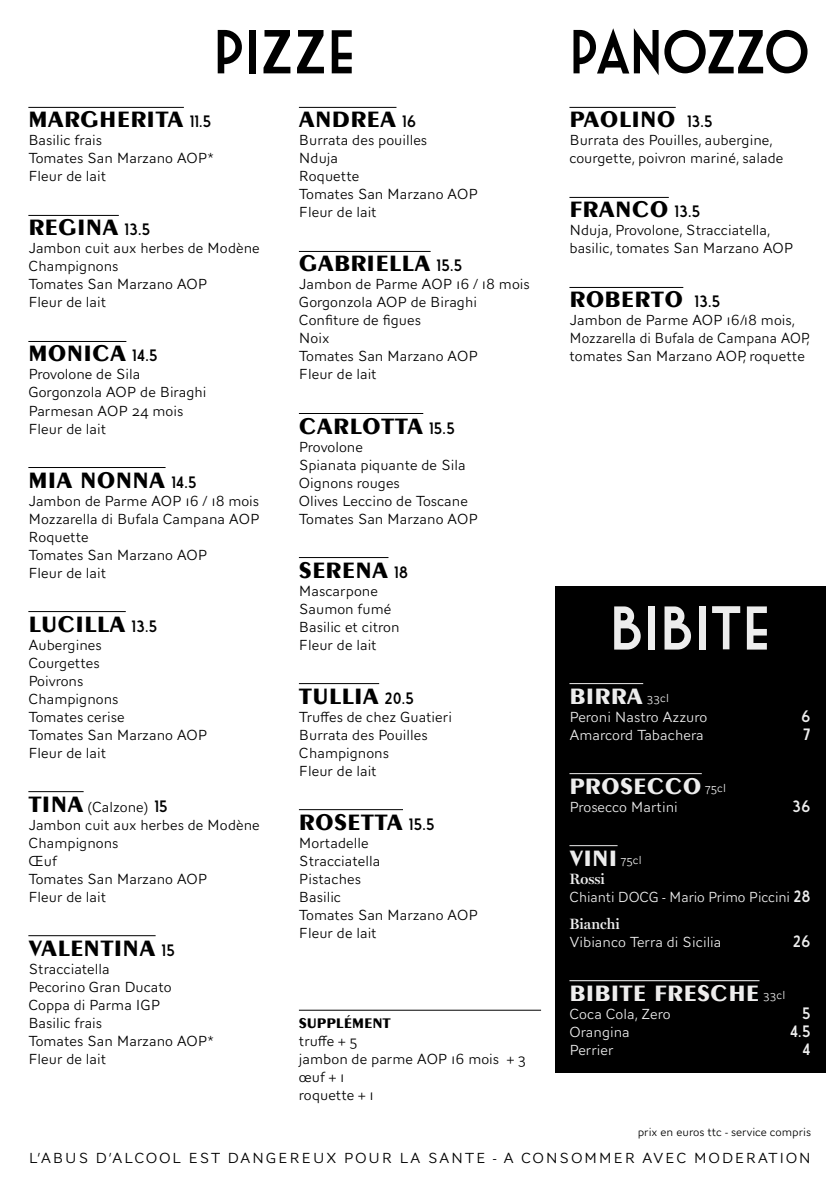
<style>
.page{position:relative;width:840px;height:1191px;background:#fff}
.page>*{position:absolute;margin:0;border:0;box-sizing:border-box;transform-origin:0 0}
.t1{font:60px "Market Deco";letter-spacing:-.05em;color:#000;scale:.93 1}
.t2{font:60px "Market Deco";letter-spacing:.015em;color:#ededed}
.t3{font:60px "Market Deco";letter-spacing:-.025em;color:#000}
.t4{font:700 24px "Peignot";letter-spacing:.01em;color:#000}
.t5{font:700 24px "Peignot";letter-spacing:.01em;color:#ededed}
.t6{font:700 24px "Peignot";letter-spacing:.01em;color:#eeeded}
.t7{font:16px "Market Deco";color:#ededed}
.t8{font:300 15px/18px "AW Conqueror Sans";color:#000}
.t9{font:300 15px "AW Conqueror Sans";color:#ededed}
.t10{font:300 15px "AW Conqueror Sans";letter-spacing:.1em;color:#000}
.t11{font:600 15px "Miller Display";color:#ededed}
.t12{font:700 15px "Peignot";color:#000}
.t13{font:300 12px "AW Conqueror Sans";color:#000}
.s1{font-family:"Market Deco";font-weight:400;font-size:16px}
.s2{font-family:"Peignot";font-weight:700;font-size:24px}
.s3{font-family:"AW Conqueror Sans";font-weight:300;font-size:12px}
.s4{font-family:"AW Conqueror Sans";font-weight:300;font-size:12px;color:#ededed}
</style>
<div class="page">
<div style="left:555px;top:586px;width:270px;height:486px;background:#000"></div>
<hr style="left:569px;top:683px;width:73px;height:1px;background:#eeeded">
<hr style="left:569px;top:773px;width:132px;height:1px;background:#eeeded">
<hr style="left:569px;top:845px;width:48px;height:1px;background:#eeeded">
<hr style="left:569px;top:980px;width:190px;height:1px;background:#fff">
<hr style="left:28px;top:107px;width:156px;height:1px;background:#000">
<hr style="left:28px;top:215px;width:91px;height:1px;background:#000">
<hr style="left:28px;top:341px;width:98px;height:1px;background:#000">
<hr style="left:28px;top:467px;width:137px;height:1px;background:#000">
<hr style="left:28px;top:611px;width:98px;height:1px;background:#000">
<hr style="left:28px;top:791px;width:56px;height:1px;background:#000">
<hr style="left:28px;top:935px;width:127px;height:1px;background:#000">
<hr style="left:299px;top:107px;width:97px;height:1px;background:#000">
<hr style="left:299px;top:251px;width:131px;height:1px;background:#000">
<hr style="left:299px;top:413px;width:124px;height:1px;background:#000">
<hr style="left:299px;top:557px;width:89px;height:1px;background:#000">
<hr style="left:299px;top:683px;width:80px;height:1px;background:#000">
<hr style="left:299px;top:809px;width:104px;height:1px;background:#000">
<hr style="left:299px;top:1009px;width:241px;height:1px;background:#000">
<hr style="left:569px;top:107px;width:106px;height:1px;background:#000">
<hr style="left:569px;top:197px;width:99px;height:1px;background:#000">
<hr style="left:569px;top:287px;width:114px;height:1px;background:#000">
<h1 class="t3" style="left:214px;top:19px;width:142px">PIZZE</h1>
<h2 class="t4" style="left:28px;top:106px;width:184px">MARGHERITA <span class="s1">11.5</span></h2>
<p class="t8" style="left:28px;top:131px;width:187px">Basilic frais<br>Tomates San Marzano AOP*<br>Fleur de lait</p>
<h2 class="t4" style="left:28px;top:214px;width:123px">REGINA <span class="s1">13.5</span></h2>
<p class="t8" style="left:28px;top:239px;width:233px">Jambon cuit aux herbes de Modène<br>Champignons<br>Tomates San Marzano AOP<br>Fleur de lait</p>
<h2 class="t4" style="left:28px;top:340px;width:131px">MONICA <span class="s1">14.5</span></h2>
<p class="t8" style="left:28px;top:365px;width:179px">Provolone de Sila<br>Gorgonzola AOP de Biraghi<br>Parmesan AOP 24 mois<br>Fleur de lait</p>
<h2 class="t4" style="left:28px;top:466px;width:170px">MIA NONNA <span class="s1">14.5</span></h2>
<p class="t8" style="left:28px;top:491px;width:233px">Jambon de Parme AOP 16 / 18 mois<br>Mozzarella di Bufala Campana AOP<br>Roquette<br>Tomates San Marzano AOP<br>Fleur de lait</p>
<h2 class="t4" style="left:28px;top:610px;width:130px">LUCILLA <span class="s1">13.5</span></h2>
<p class="t8" style="left:28px;top:635px;width:180px">Aubergines<br>Courgettes<br>Poivrons<br>Champignons<br>Tomates cerise<br>Tomates San Marzano AOP<br>Fleur de lait</p>
<p class="t8" style="left:28px;top:797px;width:233px"><span class="s2">TINA</span> (Calzone) <span class="s1">15<br></span>Jambon cuit aux herbes de Modène<br>Champignons<br>Œuf<br>Tomates San Marzano AOP<br>Fleur de lait</p>
<h2 class="t4" style="left:28px;top:934px;width:148px">VALENTINA <span class="s1">15</span></h2>
<p class="t8" style="left:28px;top:959px;width:187px">Stracciatella<br>Pecorino Gran Ducato<br>Coppa di Parma IGP<br>Basilic frais<br>Tomates San Marzano AOP*<br>Fleur de lait</p>
<h2 class="t4" style="left:299px;top:106px;width:119px">ANDREA <span class="s1">16</span></h2>
<p class="t8" style="left:299px;top:131px;width:180px">Burrata des pouilles<br>Nduja<br>Roquette<br>Tomates San Marzano AOP<br>Fleur de lait</p>
<h2 class="t4" style="left:299px;top:250px;width:165px">GABRIELLA <span class="s1">15.5</span></h2>
<p class="t8" style="left:299px;top:275px;width:232px">Jambon de Parme AOP 16 / 18 mois<br>Gorgonzola AOP de Biraghi<br>Confiture de figues<br>Noix<br>Tomates San Marzano AOP<br>Fleur de lait</p>
<h2 class="t4" style="left:299px;top:412px;width:157px">CARLOTTA <span class="s1">15.5</span></h2>
<p class="t8" style="left:299px;top:437px;width:180px">Provolone<br>Spianata piquante de Sila<br>Oignons rouges<br>Olives Leccino de Toscane<br>Tomates San Marzano AOP</p>
<h2 class="t4" style="left:299px;top:556px;width:111px">SERENA <span class="s1">18</span></h2>
<p class="t8" style="left:299px;top:581px;width:102px">Mascarpone<br>Saumon fumé<br>Basilic et citron<br>Fleur de lait</p>
<h2 class="t4" style="left:299px;top:682px;width:117px">TULLIA <span class="s1">20.5</span></h2>
<p class="t8" style="left:299px;top:707px;width:154px">Truffes de chez Guatieri<br>Burrata des Pouilles<br>Champignons<br>Fleur de lait</p>
<h2 class="t4" style="left:299px;top:808px;width:137px">ROSETTA <span class="s1">15.5</span></h2>
<p class="t8" style="left:299px;top:833px;width:180px">Mortadelle<br>Stracciatella<br>Pistaches<br>Basilic<br>Tomates San Marzano AOP<br>Fleur de lait</p>
<p class="t12" style="left:299px;top:1014px;width:93px">SUPPLÉMENT</p>
<p class="t8" style="left:299px;top:1031px;width:229px">truffe + 5<br>jambon de parme AOP 16 mois + 3 œuf + 1<br>roquette + 1</p>
<h1 class="t1" style="left:570px;top:19px;width:260px">PANOZZO</h1>
<h2 class="t4" style="left:569px;top:106px;width:145px">PAOLINO <span class="s1">13.5</span></h2>
<p class="t8" style="left:569px;top:131px;width:215px">Burrata des Pouilles, aubergine, courgette, poivron mariné, salade</p>
<h2 class="t4" style="left:569px;top:196px;width:132px">FRANCO <span class="s1">13.5</span></h2>
<p class="t8" style="left:569px;top:221px;width:225px">Nduja, Provolone, Stracciatella, basilic, tomates San Marzano AOP</p>
<h2 class="t4" style="left:569px;top:286px;width:152px">ROBERTO <span class="s1">13.5</span></h2>
<p class="t8" style="left:569px;top:311px;width:242px">Jambon de Parme AOP 16/18 mois,<br>Mozzarella di Bufala de Campana AOP, tomates San Marzano AOP, roquette</p>
<h1 class="t2" style="left:610px;top:595px;width:161px">BIBITE</h1>
<h2 class="t5" style="left:569px;top:682px;width:101px">BIRRA <span class="s3">33cl</span></h2>
<p class="t9" style="left:569px;top:704px;width:139px">Peroni Nastro Azzuro</p>
<p class="t7" style="left:800px;top:707px;width:11px">6</p>
<p class="t9" style="left:569px;top:722px;width:136px">Amarcord Tabachera</p>
<p class="t7" style="left:802px;top:725px;width:9px">7</p>
<h2 class="t5" style="left:569px;top:772px;width:158px">PROSECCO <span class="s3">75cl</span></h2>
<p class="t9" style="left:569px;top:794px;width:110px">Prosecco Martini</p>
<p class="t7" style="left:791px;top:797px;width:20px">36</p>
<h2 class="t5" style="left:569px;top:844px;width:74px">VINI <span class="s3">75cl</span></h2>
<p class="t11" style="left:569px;top:870px;width:37px">Rossi</p>
<p class="t9" style="left:569px;top:884px;width:242px">Chianti DOCG - Mario Primo Piccini <span class="s1">28</span></p>
<p class="t11" style="left:569px;top:915px;width:52px">Bianchi</p>
<p class="t9" style="left:569px;top:929px;width:153px">Vibianco Terra di Sicilia</p>
<p class="t7" style="left:792px;top:932px;width:19px">26</p>
<h2 class="t6" style="left:569px;top:979px;width:217px">BIBITE FRESCHE <span class="s4">33cl</span></h2>
<p class="t9" style="left:569px;top:1001px;width:103px">Coca Cola, Zero</p>
<p class="t7" style="left:801px;top:1004px;width:10px">5</p>
<p class="t9" style="left:569px;top:1019px;width:62px">Orangina</p>
<p class="t7" style="left:789px;top:1022px;width:22px">4.5</p>
<p class="t9" style="left:569px;top:1037px;width:46px">Perrier</p>
<p class="t7" style="left:801px;top:1040px;width:10px">4</p>
<p class="t13" style="left:637px;top:1121px;width:175px">prix en euros ttc - service compris</p>
<p class="t10" style="left:29px;top:1145px;width:783px">L’ABUS D’ALCOOL EST DANGEREUX POUR LA SANTE - A CONSOMMER AVEC MODERATION</p>
</div>
